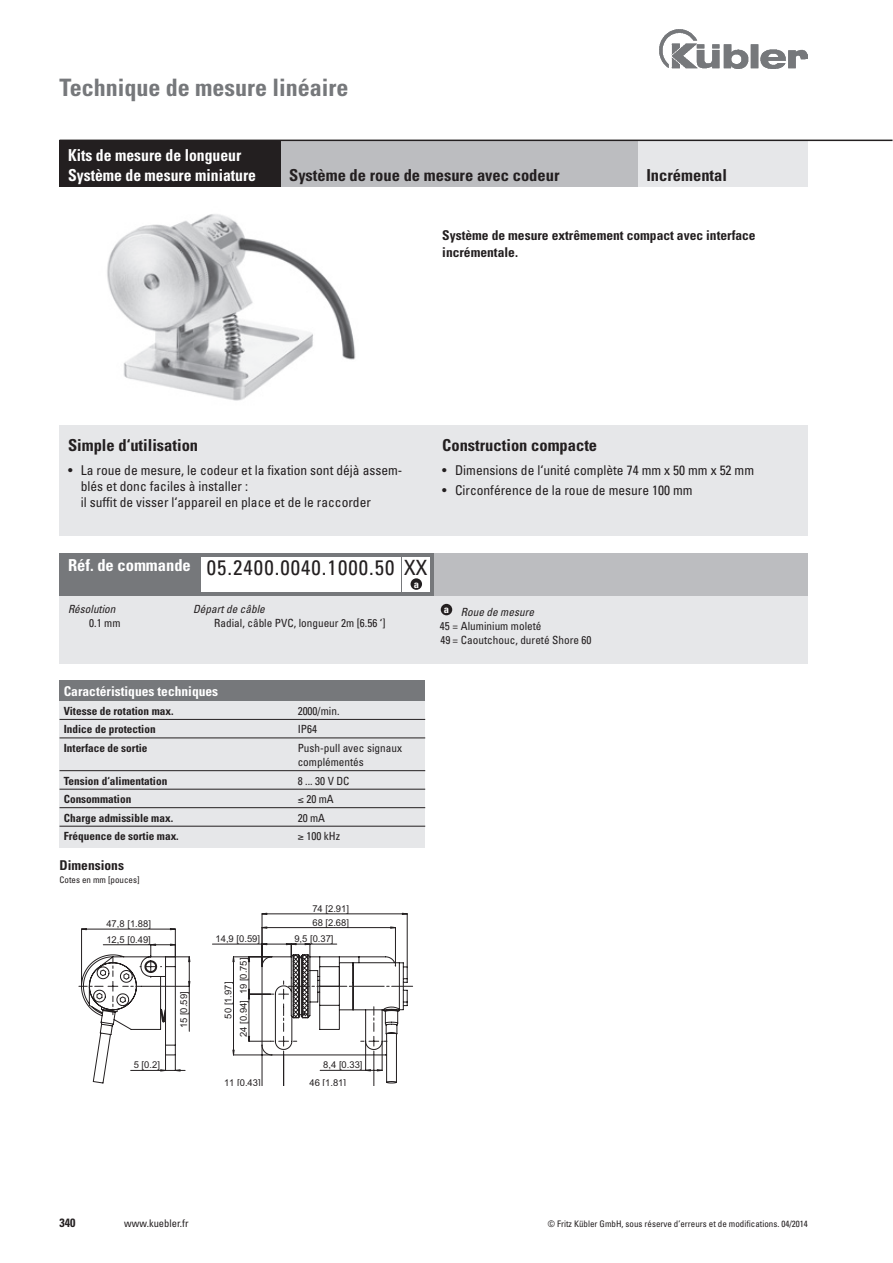
<style>
.page{position:relative;width:893px;height:1263px;background:#fff}
.page>*{position:absolute;margin:0;border:0;box-sizing:border-box;transform-origin:0 0}
.t1{font:700 condensed 24px "Univers";color:#76787b}
.t2{font:condensed 21px "Univers";letter-spacing:.05em;color:#231f20}
.t3{font:700 condensed 16.5px "Univers";color:#231f20}
.t4{font:700 condensed 16.5px/19.8px "Univers";color:#fff;scale:.95 1}
.t5{font:condensed 13.5px/15.8px "Univers";color:#231f20}
.t6{font:700 condensed 13.5px/16.5px "Univers";color:#231f20}
.t7{font:700 condensed 13.5px "Univers";color:#fff}
.t8{font:700 condensed 12px "Univers";color:#231f20}
.t9{font:condensed 11.25px/14.2px "Univers";color:#231f20}
.t10{font:700 condensed 11.25px "Univers";color:#231f20}
.t11{font:italic condensed 11.25px "Univers";color:#231f20}
.t12{font:condensed 10.5px "Univers";color:#231f20}
.t13{font:700 condensed 10.5px "Univers";color:#fff}
.t14{font:9.45px/17.2px "Arial";color:#231f20}
.t15{font:condensed 9px "Univers";color:#231f20}
.s1{font-style:italic}
</style>
<div class="page">
<img style="left:659px;top:30px;width:149px;height:38px">
<img style="left:107px;top:214px;width:249px;height:187px">
<div style="left:60px;top:425px;width:748px;height:111px;background:#e6e7e9"></div>
<div style="left:60px;top:553px;width:748px;height:110px;background:#e6e7e9"></div>
<svg style="left:81px;top:929px;width:110px;height:154px"></svg>
<hr style="left:189px;top:957px;width:1px;height:74px;background:#231f20">
<hr style="left:131px;top:1070px;width:44px;height:1px;background:#231f20">
<svg style="left:79px;top:944px;width:111px;height:71px"></svg>
<svg style="left:175px;top:1055px;width:10px;height:16px"></svg>
<svg style="left:161px;top:1055px;width:5px;height:15px"></svg>
<svg style="left:212px;top:913px;width:201px;height:172px"></svg>
<div style="left:425px;top:553px;width:383px;height:42px;background:#bcbdc0"></div>
<div style="left:60px;top:553px;width:374px;height:42px;background:#76787b"></div>
<div style="left:402px;top:557px;width:27px;height:34px;background:#fff"></div>
<div style="left:201px;top:557px;width:200px;height:34px;background:#fff"></div>
<div style="left:411px;top:578px;width:11px;height:12px;background:#231f20;border-radius:50%"></div>
<div style="left:638px;top:140px;width:170px;height:47px;background:#e6e7e9"></div>
<div style="left:281px;top:140px;width:357px;height:47px;background:#bcbdc0"></div>
<hr style="left:60px;top:140px;width:832px;height:1px;background:#231f20">
<div style="left:60px;top:140px;width:221px;height:47px;background:#231f20"></div>
<div style="left:60px;top:680px;width:365px;height:22px;background:#76787b"></div>
<div style="left:60px;top:702px;width:365px;height:146px;background:#e6e7e9"></div>
<hr style="left:60px;top:719px;width:365px;height:1px;background:#231f20">
<hr style="left:60px;top:738px;width:365px;height:1px;background:#231f20">
<hr style="left:60px;top:770px;width:365px;height:1px;background:#231f20">
<hr style="left:60px;top:789px;width:365px;height:1px;background:#231f20">
<hr style="left:60px;top:807px;width:365px;height:1px;background:#231f20">
<hr style="left:60px;top:826px;width:365px;height:1px;background:#231f20">
<div style="left:441px;top:604px;width:11px;height:11px;background:#231f20;border-radius:50%"></div>
<h1 class="t1" style="left:60px;top:72px;width:290px">Technique de mesure linéaire</h1>
<p class="t4" style="left:68px;top:145px;width:199px">Kits de mesure de longueur<br>Système de mesure miniature</p>
<p class="t3" style="left:289px;top:165px;width:272px">Système de roue de mesure avec codeur</p>
<p class="t3" style="left:646px;top:165px;width:82px">Incrémental</p>
<p class="t6" style="left:442px;top:227px;width:315px">Système de mesure extrêmement compact avec interface incrémentale.</p>
<p class="t3" style="left:68px;top:435px;width:132px">Simple d‘utilisation</p>
<p class="t5" style="left:81px;top:462px;width:323px;text-indent:-13px">• La roue de mesure, le codeur et la fixation sont déjà assem&shy;blés et donc faciles à installer :<br>il suffit de visser l‘appareil en place et de le raccorder</p>
<p class="t3" style="left:442px;top:435px;width:156px">Construction compacte</p>
<p class="t5" style="left:442px;top:462px;width:313px">• Dimensions de l‘unité complète 74 mm x 50 mm x 52 mm</p>
<p class="t5" style="left:442px;top:482px;width:252px">• Circonférence de la roue de mesure 100 mm</p>
<h2 class="t2" style="left:68px;top:554px;width:361px"><sup>Réf.</sup> <sup>de</sup> <sup>commande</sup> 05.2400.0040.1000.50 XX</h2>
<p class="t13" style="left:414px;top:577px;width:7px">a</p>
<p class="t11" style="left:68px;top:602px;width:49px">Résolution</p>
<p class="t9" style="left:89px;top:616px;width:33px">0.1 mm</p>
<p class="t11" style="left:193px;top:602px;width:73px">Départ de câble</p>
<p class="t9" style="left:214px;top:616px;width:173px">Radial, câble PVC, longueur 2m [6.56 ‘]</p>
<p class="t9" style="left:440px;top:604px;width:153px;text-indent:4px"><sup>a</sup> <span class="s1">Roue de mesure<br></span>45 = Aluminium moleté<br>49 = Caoutchouc, dureté Shore 60</p>
<p class="t7" style="left:64px;top:683px;width:156px">Caractéristiques techniques</p>
<p class="t10" style="left:64px;top:704px;width:111px">Vitesse de rotation max.</p>
<p class="t9" style="left:298px;top:704px;width:43px">2000/min.</p>
<p class="t10" style="left:64px;top:722px;width:93px">Indice de protection</p>
<p class="t9" style="left:298px;top:722px;width:21px">IP64</p>
<p class="t10" style="left:64px;top:741px;width:85px">Interface de sortie</p>
<p class="t9" style="left:298px;top:741px;width:106px">Push-pull avec signaux complémentés</p>
<p class="t10" style="left:64px;top:774px;width:105px">Tension d‘alimentation</p>
<p class="t9" style="left:298px;top:773px;width:53px">8 ... 30 V DC</p>
<p class="t10" style="left:64px;top:792px;width:69px">Consommation</p>
<p class="t9" style="left:298px;top:792px;width:38px">≤ 20 mA</p>
<p class="t10" style="left:64px;top:811px;width:111px">Charge admissible max.</p>
<p class="t9" style="left:298px;top:810px;width:29px">20 mA</p>
<p class="t10" style="left:64px;top:829px;width:116px">Fréquence de sortie max.</p>
<p class="t9" style="left:298px;top:829px;width:44px">≥ 100 kHz</p>
<p class="t6" style="left:60px;top:857px;width:66px">Dimensions</p>
<p class="t15" style="left:60px;top:874px;width:81px">Cotes en mm [pouces]</p>
<p class="t14" style="left:312px;top:900px;width:38px">74 [2.91]</p>
<p class="t14" style="left:106px;top:915px;width:46px">47,8 [1.88]</p>
<p class="t14" style="left:312px;top:914px;width:38px">68 [2.68]</p>
<p class="t14" style="left:106px;top:931px;width:46px">12,5 [0.49]</p>
<p class="t14" style="left:134px;top:1056px;width:28px">5 [0.2]</p>
<p class="t14" style="left:175px;top:1028px;width:38px;rotate:-90deg">15 [0.59]</p>
<p class="t14" style="left:216px;top:930px;width:46px">14,9 [0.59]</p>
<p class="t14" style="left:235px;top:994px;width:38px;rotate:-90deg">19 [0.75]</p>
<p class="t14" style="left:235px;top:1037px;width:38px;rotate:-90deg">24 [0.94]</p>
<p class="t14" style="left:219px;top:1018px;width:38px;rotate:-90deg">50 [1.97]</p>
<p class="t14" style="left:224px;top:1074px;width:38px">11 [0.43]</p>
<p class="t14" style="left:294px;top:930px;width:41px">9,5 [0.37]</p>
<p class="t14" style="left:309px;top:1056px;width:55px;text-indent:14px">8,4 [0.33]<br>46 [1.81]</p>
<p class="t8" style="left:60px;top:1215px;width:17px">340</p>
<p class="t12" style="left:124px;top:1216px;width:66px">www.kuebler.fr</p>
<p class="t15" style="left:548px;top:1218px;width:262px">© Fritz Kübler GmbH, sous réserve d’erreurs et de modifications. 04/2014</p>
</div>
